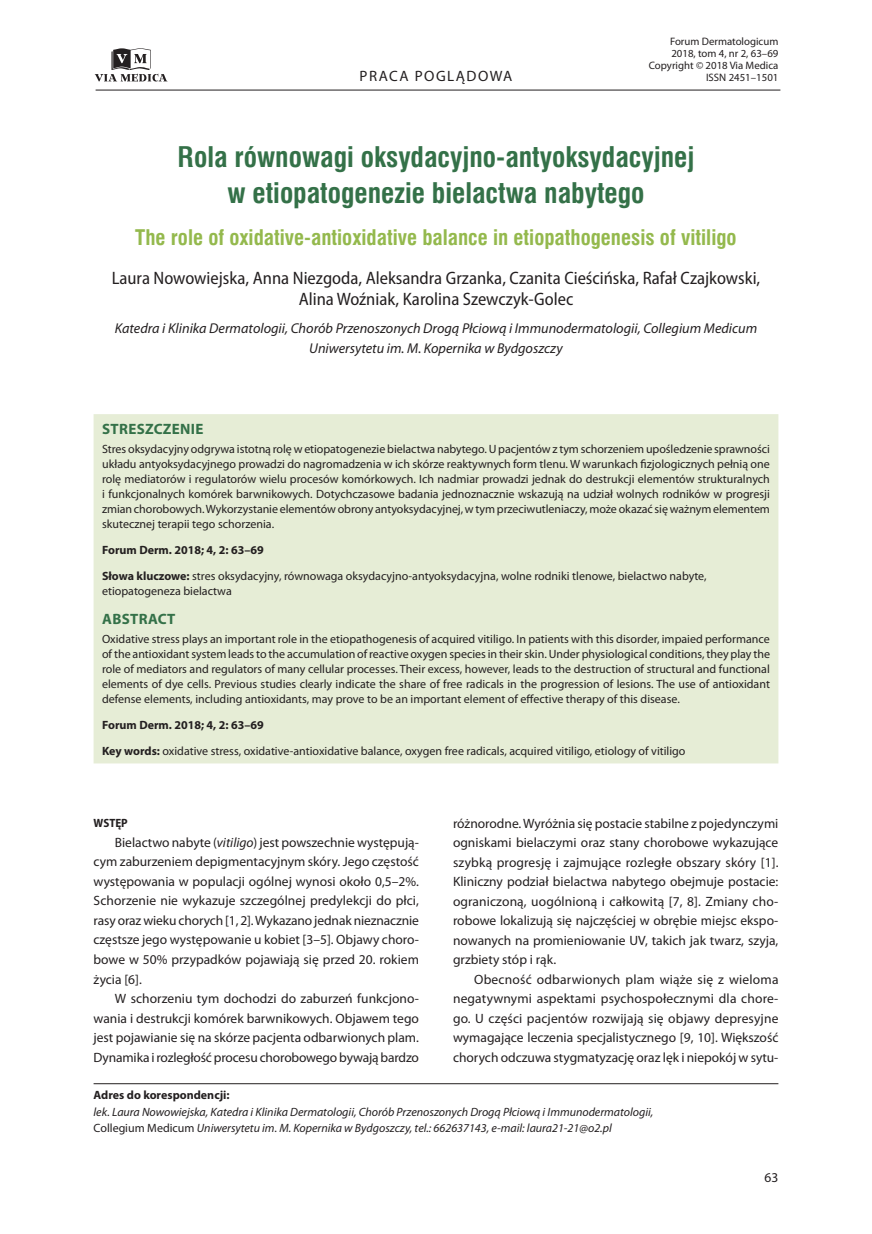
<style>
.page{position:relative;width:872px;height:1234px;background:#fff}
.page>*{position:absolute;margin:0;border:0;box-sizing:border-box;transform-origin:0 0}
.t1{font:700 27.75px/36px "Swis 721 Cn EU";color:#347148;text-align:center}
.t2{font:700 21px "Swis 721 Cn EU";color:#94b94d}
.t3{font:semi-condensed 18px/21.6px "Myriad Pro";color:#231f20;text-align:center}
.t4{font:700 15px "Myriad Pro";letter-spacing:.02em;color:#347148}
.t5{font:15px "Myriad Pro";letter-spacing:.1em;color:#231f20}
.t6{font:italic 14.25px/19.5px "Myriad Pro";color:#231f20;text-align:center}
.t7{font:13.5px/19.5px "Myriad Pro";color:#231f20;text-align:justify}
.t8{font:12px/15px "Myriad Pro";color:#231f20;text-align:justify}
.t9{font:italic 12px/16.5px "Myriad Pro";color:#231f20}
.t10{font:700 12px "Myriad Pro";color:#231f20}
.t11{font:700 semi-condensed 12px "Myriad Pro";color:#231f20}
.t12{font:10.8px/12px "Myriad Pro";color:#231f20;text-align:right}
.s1{font-weight:700}
.s2{font-style:italic}
.s3{font-style:normal}
</style>
<div class="page">
<svg style="left:95px;top:48px;width:72px;height:34px"></svg>
<hr style="left:96px;top:90px;width:684px;height:1px;background:#231f20">
<div style="left:94px;top:414px;width:684px;height:349px;background:#e6edd6"></div>
<hr style="left:94px;top:1083px;width:684px;height:1px;background:#231f20">
<p class="t5" style="left:359px;top:68px;width:154px">PRACA POGLĄDOWA</p>
<p class="t12" style="left:649px;top:36px;width:131px">Forum Dermatologicum<br>2018, tom 4, nr 2, 63–69<br>Copyright © 2018 Via Medica<br>ISSN 2451–1501</p>
<h1 class="t1" style="left:177px;top:140px;width:518px">Rola równowagi oksydacyjno-antyoksydacyjnej w etiopatogenezie bielactwa nabytego</h1>
<h2 class="t2" style="left:135px;top:225px;width:603px">The role of oxidative-antioxidative balance in etiopathogenesis of vitiligo</h2>
<h3 class="t3" style="left:112px;top:267px;width:650px">Laura Nowowiejska, Anna Niezgoda, Aleksandra Grzanka, Czanita Cieścińska, Rafał Czajkowski,<br>Alina Woźniak, Karolina Szewczyk-Golec</h3>
<p class="t6" style="left:115px;top:319px;width:644px">Katedra i Klinika Dermatologii, Chorób Przenoszonych Drogą Płciową i Immunodermatologii, Collegium Medicum<br>Uniwersytetu im. M. Kopernika w Bydgoszczy</p>
<p class="t4" style="left:102px;top:420px;width:103px">STRESZCZENIE</p>
<p class="t8" style="left:102px;top:442px;width:669px">Stres oksydacyjny odgrywa istotną rolę wetiopatogenezie bielactwa nabytego. Upacjentów z tym schorzeniem upośledzenie sprawności układu antyoksydacyjnego prowadzi do nagromadzenia w ich skórze reaktywnych form tlenu. W warunkach fizjologicznych pełnią one rolę mediatorów i regulatorów wielu procesów komórkowych. Ich nadmiar prowadzi jednak do destrukcji elementów strukturalnych i funkcjonalnych komórek barwnikowych. Dotychczasowe badania jednoznacznie wskazują na udział wolnych rodników w progresji zmian chorobowych. Wykorzystanie elementów obrony antyoksydacyjnej, wtym przeciwutleniaczy, może okazać się ważnym elementem skutecznej terapii tego schorzenia.</p>
<p class="t8" style="left:102px;top:537px;width:606px;line-height:26px"><span class="s1">Forum Derm. 2018; 4, 2: 63–69<br>Słowa kluczowe:</span> stres oksydacyjny, równowaga oksydacyjno-antyoksydacyjna, wolne rodniki tlenowe, bielactwo nabyte,</p>
<p class="t8" style="left:102px;top:584px;width:131px">etiopatogeneza bielactwa</p>
<p class="t4" style="left:102px;top:610px;width:75px">ABSTRACT</p>
<p class="t8" style="left:102px;top:631px;width:669px">Oxidative stress plays an important role in the etiopathogenesis of acquired vitiligo. In patients with this disorder, impaied performance of the antioxidant system leads to the accumulation of reactive oxygen species in their skin. Under physiological conditions, they play the role of mediators and regulators of many cellular processes. Their excess, however, leads to the destruction of structural and functional elements of dye cells. Previous studies clearly indicate the share of free radicals in the progression of lesions. The use of antioxidant defense elements, including antioxidants, may prove to be an important element of effective therapy of this disease.</p>
<p class="t8" style="left:102px;top:712px;width:585px;line-height:26px"><span class="s1">Forum Derm. 2018; 4, 2: 63–69<br>Key words:</span> oxidative stress, oxidative-antioxidative balance, oxygen free radicals, acquired vitiligo, etiology of vitiligo</p>
<p class="t11" style="left:94px;top:816px;width:36px">WSTĘP</p>
<p class="t7" style="left:94px;top:832px;width:327px;text-indent:21px">Bielactwo nabyte (<span class="s2">vitiligo</span>) jest powszechnie występują&shy;cym zaburzeniem depigmentacyjnym skóry. Jego częstość występowania w populacji ogólnej wynosi około 0,5–2%.<br>Schorzenie nie wykazuje szczególnej predylekcji do płci, rasy oraz wieku chorych [1, 2]. Wykazano jednak nieznacznie częstsze jego występowanie u kobiet [3–5]. Objawy choro&shy;bowe w 50% przypadków pojawiają się przed 20. rokiem życia [6].</p>
<p class="t7" style="left:94px;top:988px;width:327px;text-indent:21px">W schorzeniu tym dochodzi do zaburzeń funkcjono&shy;wania i destrukcji komórek barwnikowych. Objawem tego jest pojawianie się na skórze pacjenta odbarwionych plam.<br>Dynamika irozległość procesu chorobowego bywają bardzo</p>
<p class="t7" style="left:453px;top:813px;width:327px">różnorodne. Wyróżnia się postacie stabilne z pojedynczymi ogniskami bielaczymi oraz stany chorobowe wykazujące szybką progresję i zajmujące rozległe obszary skóry [1].<br>Kliniczny podział bielactwa nabytego obejmuje postacie: ograniczoną, uogólnioną i całkowitą [7, 8]. Zmiany cho&shy;robowe lokalizują się najczęściej w obrębie miejsc ekspo&shy;nowanych na promieniowanie UV, takich jak twarz, szyja, grzbiety stóp i rąk.</p>
<p class="t7" style="left:453px;top:969px;width:327px;text-indent:21px">Obecność odbarwionych plam wiąże się z wieloma negatywnymi aspektami psychospołecznymi dla chore&shy;go. U części pacjentów rozwijają się objawy depresyjne wymagające leczenia specjalistycznego [9, 10]. Większość chorych odczuwa stygmatyzację oraz lęk i niepokój w sytu-</p>
<p class="t10" style="left:94px;top:1088px;width:138px">Adres do korespondencji:</p>
<p class="t9" style="left:94px;top:1103px;width:561px">lek. Laura Nowowiejska, Katedra i Klinika Dermatologii, Chorób Przenoszonych Drogą Płciową i Immunodermatologii,<br><span class="s3">Collegium Medicum</span> Uniwersytetu im. M. Kopernika w Bydgoszczy, tel.: 662637143, e-mail: laura21-21@o2.pl</p>
<p class="t7" style="left:764px;top:1168px;width:15px">63</p>
</div>
